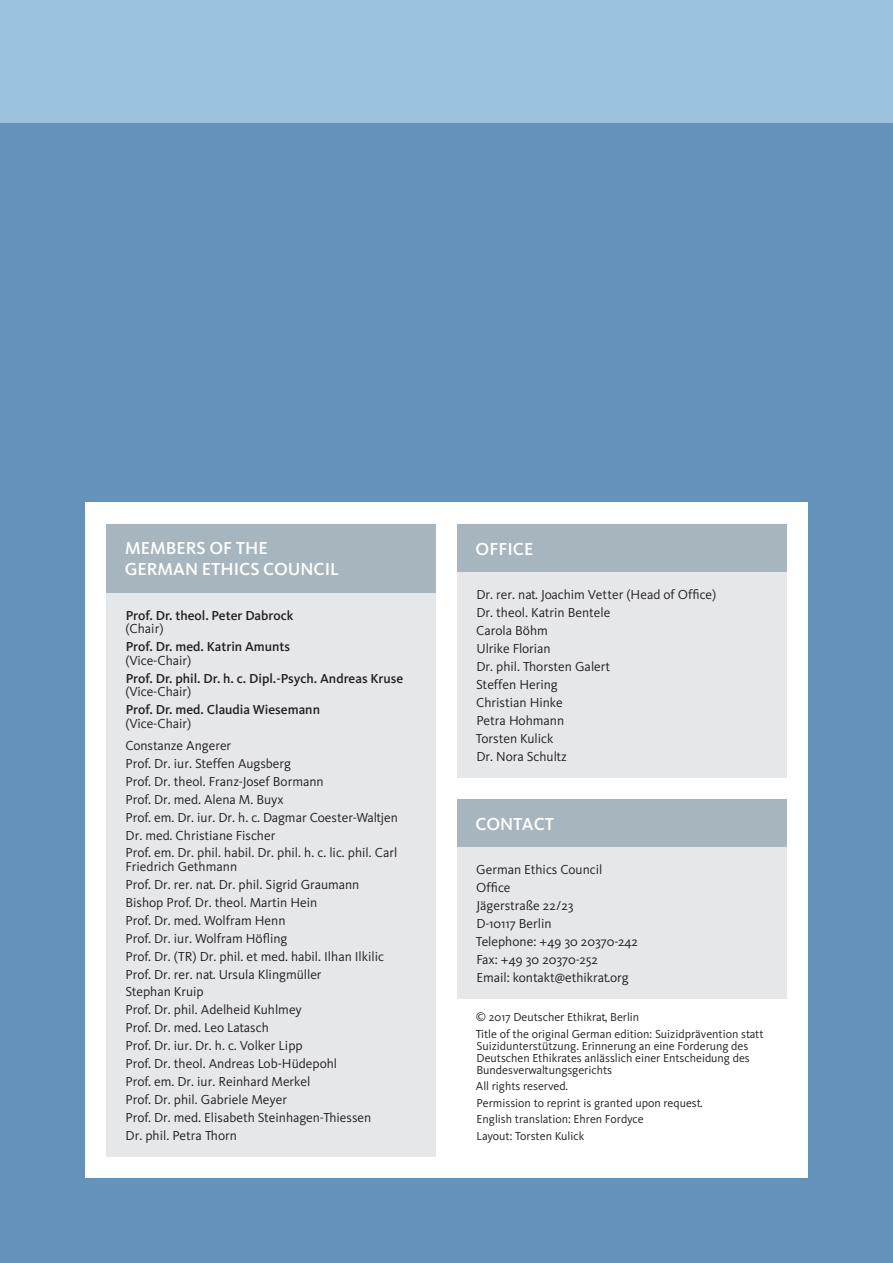
<style>
.page{position:relative;width:893px;height:1263px;background:#fff}
.page>*{position:absolute;margin:0;border:0;box-sizing:border-box;transform-origin:0 0}
.t1{font:500 18px/21px "Kievit";color:#fff}
.t2{font:13.5px/17.9px "Kievit";color:#231f20}
.t3{font:500 13.5px "Kievit";color:#231f20}
.t4{font:12px/16.4px "Kievit";color:#231f20}
</style>
<div class="page">
<div style="left:0;top:0;width:893px;height:123px;background:#9bc2dd"></div>
<div style="left:0;top:123px;width:893px;height:1140px;background:#6592ba"></div>
<div style="left:85px;top:503px;width:723px;height:675px;background:#fff"></div>
<div style="left:106px;top:592px;width:330px;height:565px;background:#e6e7e9"></div>
<div style="left:106px;top:524px;width:330px;height:68px;background:#a7b6be"></div>
<div style="left:457px;top:524px;width:330px;height:48px;background:#a7b6be"></div>
<div style="left:457px;top:572px;width:330px;height:206px;background:#e6e7e9"></div>
<div style="left:457px;top:799px;width:330px;height:48px;background:#a7b6be"></div>
<div style="left:457px;top:847px;width:330px;height:151px;background:#e6e7e9"></div>
<h1 class="t1" style="left:125px;top:538px;width:216px">Members of the<br>German Ethics Council</h1>
<h1 class="t1" style="left:476px;top:538px;width:59px">Office</h1>
<p class="t2" style="left:476px;top:586px;width:242px">Dr. rer. nat. Joachim Vetter (Head of Office)<br>Dr. theol. Katrin Bentele<br>Carola Böhm<br>Ulrike Florian<br>Dr. phil. Thorsten Galert<br>Steffen Hering<br>Christian Hinke<br>Petra Hohmann<br>Torsten Kulick<br>Dr. Nora Schultz</p>
<p class="t3" style="left:126px;top:607px;width:169px">Prof. Dr. theol. Peter Dabrock</p>
<p class="t2" style="left:125px;top:620px;width:40px">(Chair)</p>
<p class="t3" style="left:126px;top:639px;width:166px">Prof. Dr. med. Katrin Amunts</p>
<p class="t2" style="left:125px;top:651px;width:68px">(Vice-Chair)</p>
<p class="t3" style="left:126px;top:670px;width:279px">Prof. Dr. phil. Dr. h. c. Dipl.-Psych. Andreas Kruse</p>
<p class="t2" style="left:125px;top:683px;width:68px">(Vice-Chair)</p>
<p class="t3" style="left:126px;top:702px;width:196px">Prof. Dr. med. Claudia Wiesemann</p>
<p class="t2" style="left:125px;top:712px;width:107px;line-height:22.2px">(Vice-Chair)<br>Constanze Angerer</p>
<p class="t2" style="left:126px;top:755px;width:274px">Prof. Dr. iur. Steffen Augsberg<br>Prof. Dr. theol. Franz-Josef Bormann<br>Prof. Dr. med. Alena M. Buyx<br>Prof. em. Dr. iur. Dr. h. c. Dagmar Coester-Waltjen Dr. med. Christiane Fischer<br>Prof. em. Dr. phil. habil. Dr. phil. h. c. lic. phil. Carl</p>
<p class="t2" style="left:125px;top:858px;width:260px">Friedrich Gethmann<br>Prof. Dr. rer. nat. Dr. phil. Sigrid Graumann Bishop Prof. Dr. theol. Martin Hein<br>Prof. Dr. med. Wolfram Henn<br>Prof. Dr. iur. Wolfram Höfling<br>Prof. Dr. (TR) Dr. phil. et med. habil. I lhan I lkilic Prof. Dr. rer. nat. Ursula Klingmüller<br>Stephan Kruip<br>Prof. Dr. phil. Adelheid Kuhlmey<br>Prof. Dr. med. Leo Latasch<br>Prof. Dr. iur. Dr. h. c. Volker Lipp<br>Prof. Dr. theol. Andreas Lob-Hüdepohl<br>Prof. em. Dr. iur. Reinhard Merkel<br>Prof. Dr. phil. Gabriele Meyer<br>Prof. Dr. med. Elisabeth Steinhagen-Thiessen Dr. phil. Petra Thorn</p>
<h1 class="t1" style="left:476px;top:813px;width:80px">Contact</h1>
<p class="t2" style="left:476px;top:861px;width:164px">German Ethics Council<br>Office<br>Jägerstraße 22/23<br>D-10117 Berlin<br>Telephone: +49 30 20370-242<br>Fax: +49 30 20370-252<br>Email: kontakt@ethikrat.org</p>
<p class="t4" style="left:476px;top:1009px;width:289px">© 2017 Deutscher Ethikrat, Berlin<br>Title of the original German edition: Suizidprävention statt</p>
<p class="t4" style="left:476px;top:1040px;width:275px;line-height:12.1px">Suizidunterstützung. Erinnerung an eine Forderung des<br>Deutschen Ethikrates anlässlich einer Entscheidung des<br>Bundesverwaltungsgerichts</p>
<p class="t4" style="left:476px;top:1078px;width:229px">All rights reserved.<br>Permission to reprint is granted upon request.<br>English translation: Ehren Fordyce<br>Layout: Torsten Kulick</p>
</div>
